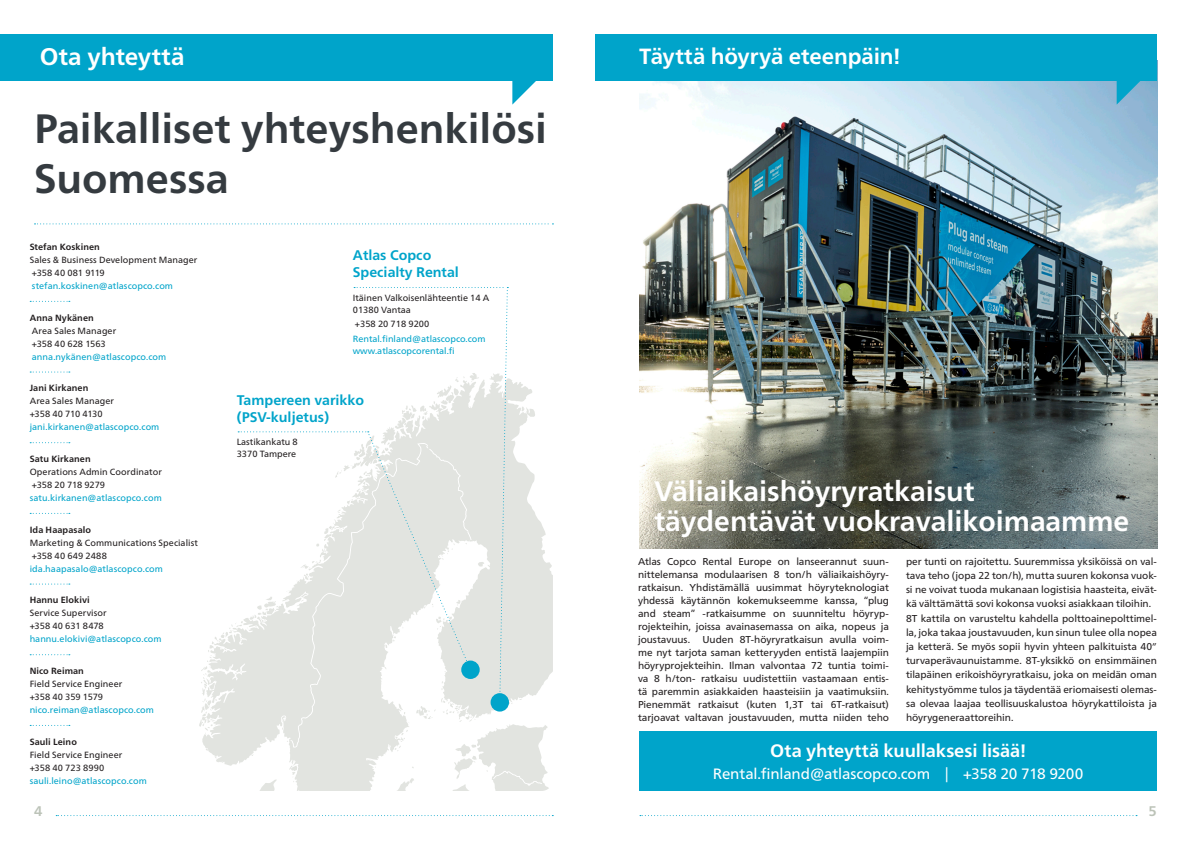
<style>
.page{position:relative;width:1191px;height:842px;background:#fff}
.page>*{position:absolute;margin:0;border:0;box-sizing:border-box;transform-origin:0 0}
.t1{font:700 41px/50px "Neue Frutiger World";color:#353b40}
.t2{font:700 28px/30px "Neue Frutiger World";color:#fff}
.t3{font:700 24px "Neue Frutiger World";letter-spacing:.005em;color:#fff}
.t4{font:700 22px "Neue Frutiger World";letter-spacing:-.005em;color:#fff}
.t5{font:700 18px "Neue Frutiger World";letter-spacing:-.005em;color:#fff}
.t6{font:15px "Neue Frutiger World";letter-spacing:-.01em;color:#fff}
.t7{font:700 14px/17px "Neue Frutiger World";color:#00a4ca}
.t8{font:700 14px "Neue Frutiger World";color:#bcc3b8}
.t9{font:10px/13px "Neue Frutiger World";letter-spacing:-.005em;color:#231f20;text-align:justify}
.t10{font:9px "Neue Frutiger World";letter-spacing:.005em;color:#231f20}
.t11{font:9px "Neue Frutiger World";letter-spacing:.005em;color:#00a4ca}
.t12{font:700 9px "Neue Frutiger World";letter-spacing:.01em;color:#231f20}
.t13{font:9px "Neue Frutiger World";letter-spacing:-.015em;color:#231f20}
.t14{font:9px "Neue Frutiger World";letter-spacing:-.02em;color:#231f20}
</style>
<div class="page">
<svg style="left:640px;top:815px;width:497px;height:1px"></svg>
<svg style="left:56px;top:815px;width:497px;height:1px"></svg>
<img style="left:639px;top:81px;width:518px;height:468px">
<div style="left:0;top:34px;width:552px;height:47px;background:#00a4ca"></div>
<div style="left:595px;top:34px;width:562px;height:47px;background:#00a4ca"></div>
<svg style="left:512px;top:81px;width:24px;height:24px"></svg>
<svg style="left:1116px;top:81px;width:25px;height:24px"></svg>
<svg style="left:35px;top:223px;width:518px;height:1px"></svg>
<div style="left:639px;top:732px;width:518px;height:59px;background:#00a4ca"></div>
<svg style="left:199px;top:287px;width:354px;height:504px"></svg>
<div style="left:490px;top:693px;width:19px;height:18px;background:#00a4ca;border-radius:50%"></div>
<div style="left:461px;top:660px;width:19px;height:19px;background:#00a4ca;border-radius:50%"></div>
<svg style="left:30px;top:301px;width:40px;height:1px"></svg>
<svg style="left:30px;top:371px;width:40px;height:1px"></svg>
<svg style="left:30px;top:442px;width:40px;height:1px"></svg>
<svg style="left:30px;top:513px;width:40px;height:1px"></svg>
<svg style="left:30px;top:584px;width:40px;height:1px"></svg>
<svg style="left:30px;top:654px;width:40px;height:1px"></svg>
<svg style="left:30px;top:725px;width:40px;height:1px"></svg>
<p class="t3" style="left:40px;top:35px;width:146px">Ota yhteyttä</p>
<p class="t4" style="left:639px;top:37px;width:263px">Täyttä höyryä eteenpäin!</p>
<p class="t1" style="left:34px;top:103px;width:514px">Paikalliset yhteyshenkilösi<br>Suomessa</p>
<p class="t12" style="left:30px;top:239px;width:72px">Stefan Koskinen</p>
<p class="t10" style="left:30px;top:253px;width:169px">Sales &amp; Business Development Manager</p>
<p class="t13" style="left:32px;top:266px;width:74px">+358 40 081 9119</p>
<p class="t11" style="left:32px;top:279px;width:143px">stefan.koskinen@atlascopco.com</p>
<p class="t12" style="left:30px;top:309px;width:66px">Anna Nykänen</p>
<p class="t10" style="left:32px;top:323px;width:86px">Area Sales Manager</p>
<p class="t10" style="left:32px;top:336px;width:75px">+358 40 628 1563</p>
<p class="t11" style="left:32px;top:349px;width:136px">anna.nykänen@atlascopco.com</p>
<p class="t12" style="left:30px;top:380px;width:60px">Jani Kirkanen</p>
<p class="t10" style="left:30px;top:394px;width:86px">Area Sales Manager</p>
<p class="t14" style="left:30px;top:407px;width:74px">+358 40 710 4130</p>
<p class="t11" style="left:30px;top:420px;width:131px">jani.kirkanen@atlascopco.com</p>
<p class="t12" style="left:30px;top:451px;width:63px">Satu Kirkanen</p>
<p class="t10" style="left:30px;top:465px;width:134px">Operations Admin Coordinator</p>
<p class="t10" style="left:32px;top:478px;width:75px">+358 20 718 9279</p>
<p class="t11" style="left:30px;top:491px;width:134px">satu.kirkanen@atlascopco.com</p>
<p class="t12" style="left:30px;top:521px;width:63px">Ida Haapasalo</p>
<p class="t10" style="left:30px;top:535px;width:170px">Marketing &amp; Communications Specialist</p>
<p class="t10" style="left:32px;top:548px;width:77px">+358 40 649 2488</p>
<p class="t11" style="left:30px;top:561px;width:135px">ida.haapasalo@atlascopco.com</p>
<p class="t12" style="left:30px;top:592px;width:62px">Hannu Elokivi</p>
<p class="t10" style="left:30px;top:606px;width:78px">Service Supervisor</p>
<p class="t10" style="left:30px;top:619px;width:76px">+358 40 631 8478</p>
<p class="t11" style="left:30px;top:632px;width:133px">hannu.elokivi@atlascopco.com</p>
<p class="t12" style="left:30px;top:663px;width:56px">Nico Reiman</p>
<p class="t10" style="left:30px;top:677px;width:94px">Field Service Engineer</p>
<p class="t10" style="left:30px;top:690px;width:75px">+358 40 359 1579</p>
<p class="t11" style="left:30px;top:703px;width:126px">nico.reiman@atlascopco.com</p>
<p class="t12" style="left:30px;top:733px;width:49px">Sauli Leino</p>
<p class="t10" style="left:30px;top:747px;width:94px">Field Service Engineer</p>
<p class="t10" style="left:30px;top:760px;width:76px">+358 40 723 8990</p>
<p class="t11" style="left:30px;top:773px;width:119px">sauli.leino@atlascopco.com</p>
<p class="t7" style="left:353px;top:247px;width:108px">Atlas Copco<br>Specialty Rental</p>
<p class="t10" style="left:353px;top:290px;width:138px">Itäinen Valkoisenlähteentie 14 A</p>
<p class="t10" style="left:353px;top:302px;width:60px">01380 Vantaa</p>
<p class="t10" style="left:355px;top:317px;width:76px">+358 20 718 9200</p>
<p class="t11" style="left:353px;top:332px;width:134px">Rental.finland@atlascopco.com</p>
<p class="t11" style="left:353px;top:344px;width:103px">www.atlascopcorental.fi</p>
<p class="t7" style="left:237px;top:391px;width:129px">Tampereen varikko (PSV-kuljetus)</p>
<p class="t10" style="left:237px;top:435px;width:63px">Lastikankatu 8</p>
<p class="t10" style="left:237px;top:447px;width:61px">3370 Tampere</p>
<p class="t2" style="left:654px;top:476px;width:476px">Väliaikaishöyryratkaisut täydentävät vuokravalikoimaamme</p>
<p class="t9" style="left:638px;top:555px;width:252px">Atlas Copco Rental Europe on lanseerannut suun&shy;nittelemansa modulaarisen 8 ton/h väliaikaishöyry&shy;ratkaisun. Yhdistämällä uusimmat höyryteknologiat yhdessä käytännön kokemukseemme kanssa, “plug and steam” -ratkaisumme on suunniteltu höyryp&shy;rojekteihin, joissa avainasemassa on aika, nopeus ja joustavuus. Uuden 8T-höyryratkaisun avulla voim&shy;me nyt tarjota saman ketteryyden entistä laajempiin höyryprojekteihin. Ilman valvontaa 72 tuntia toimi&shy;va 8 h/ton- ratkaisu uudistettiin vastaamaan entis&shy;tä paremmin asiakkaiden haasteisiin ja vaatimuksiin.<br>Pienemmät ratkaisut (kuten 1,3T tai 6T-ratkaisut) tarjoavat valtavan joustavuuden, mutta niiden teho</p>
<p class="t9" style="left:906px;top:554px;width:252px;line-height:14.2px">per tunti on rajoitettu. Suuremmissa yksiköissä on val&shy;tava teho (jopa 22 ton/h), mutta suuren kokonsa vuok&shy;si ne voivat tuoda mukanaan logistisia haasteita, eivät&shy;kä välttämättä sovi kokonsa vuoksi asiakkaan tiloihin.</p>
<p class="t9" style="left:906px;top:611px;width:252px;line-height:14.2px">8T kattila on varusteltu kahdella polttoainepolttimel&shy;la, joka takaa joustavuuden, kun sinun tulee olla nopea ja ketterä. Se myös sopii hyvin yhteen palkituista 40″ turvaperävaunuistamme. 8T-yksikkö on ensimmäinen tilapäinen erikoishöyryratkaisu, joka on meidän oman kehitystyömme tulos ja täydentää eriomaisesti olemas&shy;sa olevaa laajaa teollisuuskalustoa höyrykattiloista ja höyrygeneraattoreihin.</p>
<p class="t5" style="left:770px;top:735px;width:257px">Ota yhteyttä kuullaksesi lisää!</p>
<p class="t6" style="left:713px;top:762px;width:372px">Rental.finland@atlascopco.com | +358 20 718 9200</p>
<h3 class="t8" style="left:34px;top:799px;width:10px">4</h3>
<h3 class="t8" style="left:1148px;top:799px;width:10px">5</h3>
</div>
